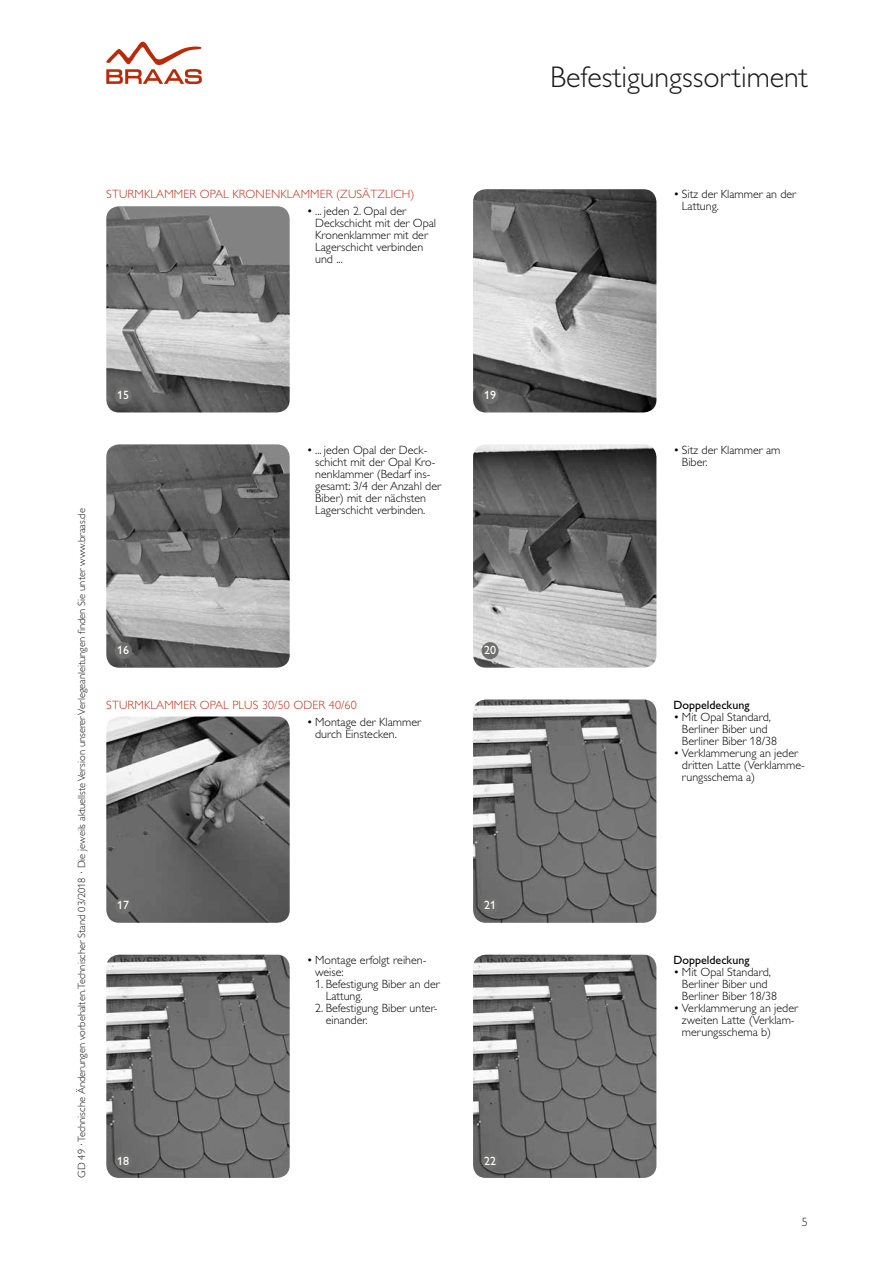
<style>
.page{position:relative;width:893px;height:1263px;background:#fff}
.page>*{position:absolute;margin:0;border:0;box-sizing:border-box;transform-origin:0 0}
.t1{font:300 30px "Gill Alt One";color:#1a171b}
.t2{font:300 12px/12px "Gill Alt One";color:#000}
.t3{font:300 12px "Gill Alt One";letter-spacing:.01em;color:#bd2d16}
.t4{font:12px "Gill Alt One";color:#000}
.t5{font:12px "Gill Alt One";color:#fff}
.t6{font:300 12px "Gill Alt One";color:#1a171b}
.t7{font:300 10.5px "Gill Alt One";color:#1a171b}
</style>
<div class="page">
<svg style="left:106px;top:42px;width:96px;height:42px"></svg>
<img style="left:106px;top:716px;width:184px;height:207px">
<div style="left:115px;top:897px;width:17px;height:17px;background:#6f6f6e;border-radius:50%"></div>
<img style="left:106px;top:955px;width:184px;height:223px">
<div style="left:115px;top:1152px;width:17px;height:17px;background:#6f6f6e;border-radius:50%"></div>
<img style="left:106px;top:206px;width:184px;height:206px">
<div style="left:115px;top:387px;width:17px;height:17px;background:#6f6f6e;border-radius:50%"></div>
<img style="left:106px;top:444px;width:184px;height:224px">
<div style="left:115px;top:642px;width:17px;height:17px;background:#6f6f6e;border-radius:50%"></div>
<img style="left:473px;top:189px;width:183px;height:223px">
<div style="left:482px;top:387px;width:17px;height:17px;background:#6f6f6e;border-radius:50%"></div>
<img style="left:473px;top:444px;width:183px;height:224px">
<div style="left:482px;top:642px;width:17px;height:17px;background:#6f6f6e;border-radius:50%"></div>
<img style="left:473px;top:699px;width:183px;height:224px">
<div style="left:482px;top:897px;width:17px;height:17px;background:#6f6f6e;border-radius:50%"></div>
<img style="left:473px;top:955px;width:183px;height:223px">
<div style="left:482px;top:1152px;width:17px;height:17px;background:#6f6f6e;border-radius:50%"></div>
<p class="t3" style="left:106px;top:188px;width:310px">STURMKLAMMER OPAL KRONENKLAMMER (ZUSÄTZLICH)</p>
<p class="t2" style="left:315px;top:205px;width:123px;text-indent:-9px">• ... jeden 2. Opal der<br>Deckschicht mit der Opal<br>Kronenklammer mit der<br>Lagerschicht verbinden und ...</p>
<p class="t7" style="left:76px;top:1178px;width:671px;rotate:-90deg">GD 49 · Technische Änderungen vorbehalten.Technischer Stand 03/2018 · Die jeweils aktuellste Version unserer Verlegeanleitungen finden Sie unter www.braas.de</p>
<p class="t5" style="left:117px;top:388px;width:13px">15</p>
<p class="t5" style="left:117px;top:643px;width:13px">16</p>
<p class="t2" style="left:315px;top:444px;width:127px;text-indent:-9px">• ... jeden Opal der Deck&shy;schicht mit der Opal Kro&shy;nenklammer (Bedarf ins&shy;gesamt: 3/4 der Anzahl der<br>Biber) mit der nächsten<br>Lagerschicht verbinden.</p>
<p class="t3" style="left:106px;top:698px;width:252px">STURMKLAMMER OPAL PLUS 30/50 ODER 40/60</p>
<p class="t5" style="left:117px;top:898px;width:13px">17</p>
<p class="t5" style="left:117px;top:1154px;width:13px">18</p>
<p class="t2" style="left:315px;top:716px;width:107px;text-indent:-9px">• Montage der Klammer durch Einstecken.</p>
<p class="t2" style="left:315px;top:954px;width:113px;text-indent:-9px">• Montage erfolgt reihen&shy;weise:</p>
<p class="t2" style="left:326px;top:978px;width:116px;text-indent:-10px">1. Befestigung Biber an der<br>Lattung.</p>
<p class="t2" style="left:326px;top:1002px;width:113px;text-indent:-10px">2. Befestigung Biber unter&shy;einander.</p>
<p class="t5" style="left:484px;top:388px;width:13px">19</p>
<p class="t5" style="left:484px;top:643px;width:13px">20</p>
<p class="t5" style="left:484px;top:898px;width:13px">21</p>
<p class="t5" style="left:484px;top:1154px;width:13px">22</p>
<h1 class="t1" style="left:550px;top:60px;width:259px">Befestigungssortiment</h1>
<p class="t2" style="left:682px;top:188px;width:116px;text-indent:-9px">• Sitz der Klammer an der<br>Lattung.</p>
<p class="t2" style="left:682px;top:444px;width:100px;text-indent:-9px">• Sitz der Klammer am<br>Biber.</p>
<p class="t4" style="left:673px;top:698px;width:77px">Doppeldeckung</p>
<p class="t2" style="left:682px;top:711px;width:97px;text-indent:-9px">• Mit Opal Standard,<br>Berliner Biber und<br>Berliner Biber 18/38</p>
<p class="t2" style="left:682px;top:747px;width:124px;text-indent:-9px">• Verklammerung an jeder dritten Latte (Verklamme&shy;rungsschema a)</p>
<p class="t4" style="left:673px;top:953px;width:77px">Doppeldeckung</p>
<p class="t2" style="left:682px;top:966px;width:97px;text-indent:-9px">• Mit Opal Standard,<br>Berliner Biber und<br>Berliner Biber 18/38</p>
<p class="t2" style="left:682px;top:1002px;width:118px;text-indent:-9px">• Verklammerung an jeder zweiten Latte (Verklam&shy;merungsschema b)</p>
<p class="t6" style="left:802px;top:1216px;width:7px">5</p>
</div>
